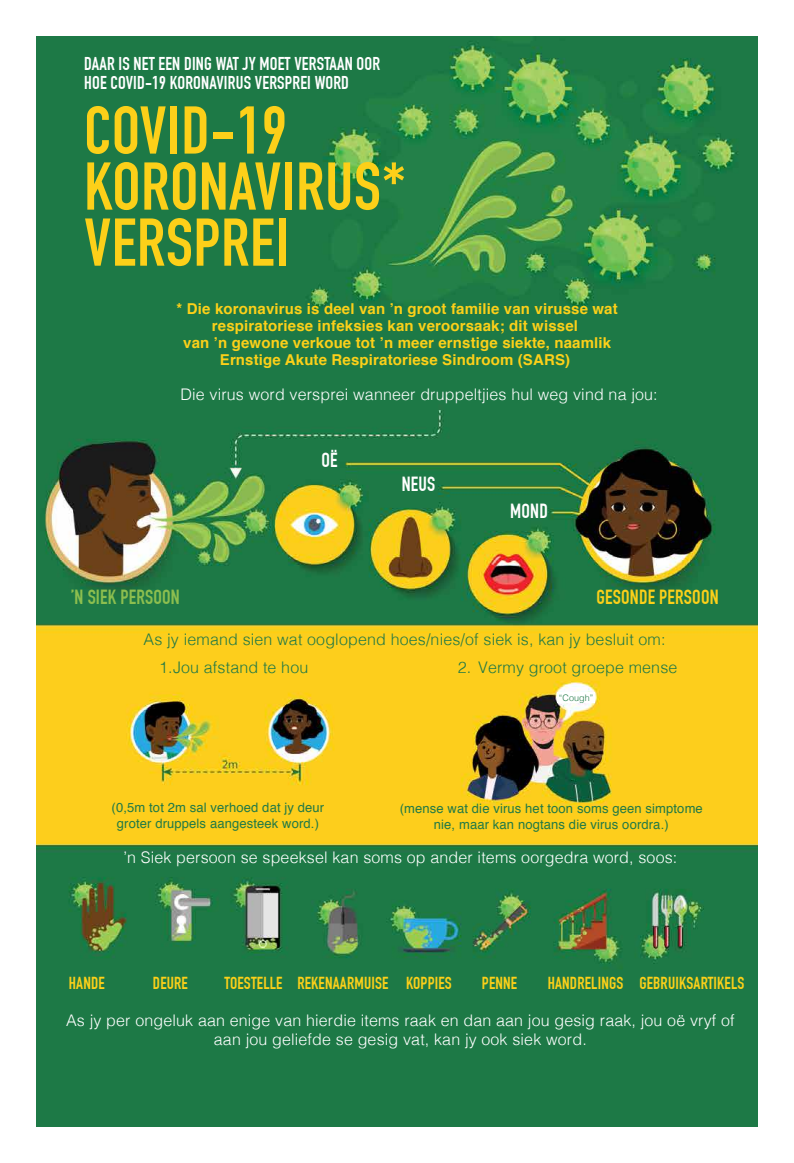
<style>
.page{position:relative;width:794px;height:1163px;background:#fff}
.page>*{position:absolute;margin:0;border:0;box-sizing:border-box;transform-origin:0 0}
.t1{font:700 66.3px/56px "DIN Condensed";letter-spacing:.01em;color:#fcd019}
.t2{font:700 20px "DIN Condensed";letter-spacing:.01em;color:#fcd019}
.t3{font:700 20px "DIN Condensed";letter-spacing:.01em;color:#8cbe4f}
.t4{font:700 20px "DIN Condensed";letter-spacing:.01em;color:#fff}
.t5{font:700 18.2px/19.2px "DIN Condensed";letter-spacing:.01em;color:#fff}
.t6{font:700 17px "DIN Condensed";letter-spacing:.01em;color:#fcd019}
.t7{font:300 16px/19px "Helvetica";letter-spacing:.01em;color:#fff;text-align:center}
.t8{font:300 16px/28.4px "Helvetica";letter-spacing:.01em;color:#217946}
.t9{font:700 15px/17px "Helvetica";letter-spacing:.01em;color:#fcd019;text-align:center}
.t10{font:13px/16px "Helvetica";letter-spacing:.01em;color:#217946;text-align:center}
.t11{font:300 9px "Helvetica";letter-spacing:.01em;color:#217946}
</style>
<div class="page">
<img style="left:36px;top:37px;width:722px;height:1089px">
<div style="left:557px;top:692px;width:38px;height:10px;background:#fff"></div>
<p class="t5" style="left:84px;top:54px;width:297px">DAAR IS NET EEN DING WAT JY MOET VERSTAAN OOR<br>HOE COVID-19 KORONAVIRUS VERSPREI WORD</p>
<h1 class="t1" style="left:84px;top:103px;width:323px">COVID-19<br>KORONAVIRUS*<br>VERSPREI</h1>
<p class="t9" style="left:177px;top:300px;width:442px">* Die koronavirus is deel van ’n groot familie van virusse wat respiratoriese infeksies kan veroorsaak; dit wissel<br>van ’n gewone verkoue tot ’n meer ernstige siekte, naamlik Ernstige Akute Respiratoriese Sindroom (SARS)</p>
<p class="t7" style="left:180px;top:384px;width:479px">Die virus word versprei wanneer druppeltjies hul weg vind na jou:</p>
<p class="t4" style="left:321px;top:448px;width:18px">OË</p>
<p class="t4" style="left:402px;top:472px;width:35px">NEUS</p>
<p class="t4" style="left:510px;top:499px;width:39px">MOND</p>
<p class="t3" style="left:71px;top:585px;width:111px">’N SIEK PERSOON</p>
<p class="t2" style="left:596px;top:585px;width:123px">GESONDE PERSOON</p>
<p class="t8" style="left:159px;top:623px;width:508px;text-indent:-15px">As jy iemand sien wat ooglopend hoes/nies/of siek is, kan jy besluit om:<br>1.Jou afstand te hou</p>
<p class="t8" style="left:458px;top:652px;width:221px">2. Vermy groot groepe mense</p>
<p class="t11" style="left:559px;top:689px;width:36px">“Cough”</p>
<p class="t10" style="left:112px;top:799px;width:214px">(0,5m tot 2m sal verhoed dat jy deur groter druppels aangesteek word.)</p>
<p class="t10" style="left:400px;top:800px;width:305px">(mense wat die virus het toon soms geen simptome nie, maar kan nogtans die virus oordra.)</p>
<p class="t7" style="left:123px;top:846px;width:555px">’n Siek persoon se speeksel kan soms op ander items oorgedra word, soos:</p>
<p class="t6" style="left:69px;top:973px;width:37px">HANDE</p>
<p class="t6" style="left:153px;top:973px;width:36px">DEURE</p>
<p class="t6" style="left:224px;top:973px;width:229px">TOESTELLE REKENAARMUISE KOPPIES</p>
<p class="t6" style="left:482px;top:973px;width:37px">PENNE</p>
<p class="t6" style="left:548px;top:973px;width:198px">HANDRELINGS GEBRUIKSARTIKELS</p>
<p class="t7" style="left:66px;top:1009px;width:670px">As jy per ongeluk aan enige van hierdie items raak en dan aan jou gesig raak, jou oë vryf of aan jou geliefde se gesig vat, kan jy ook siek word.</p>
</div>
